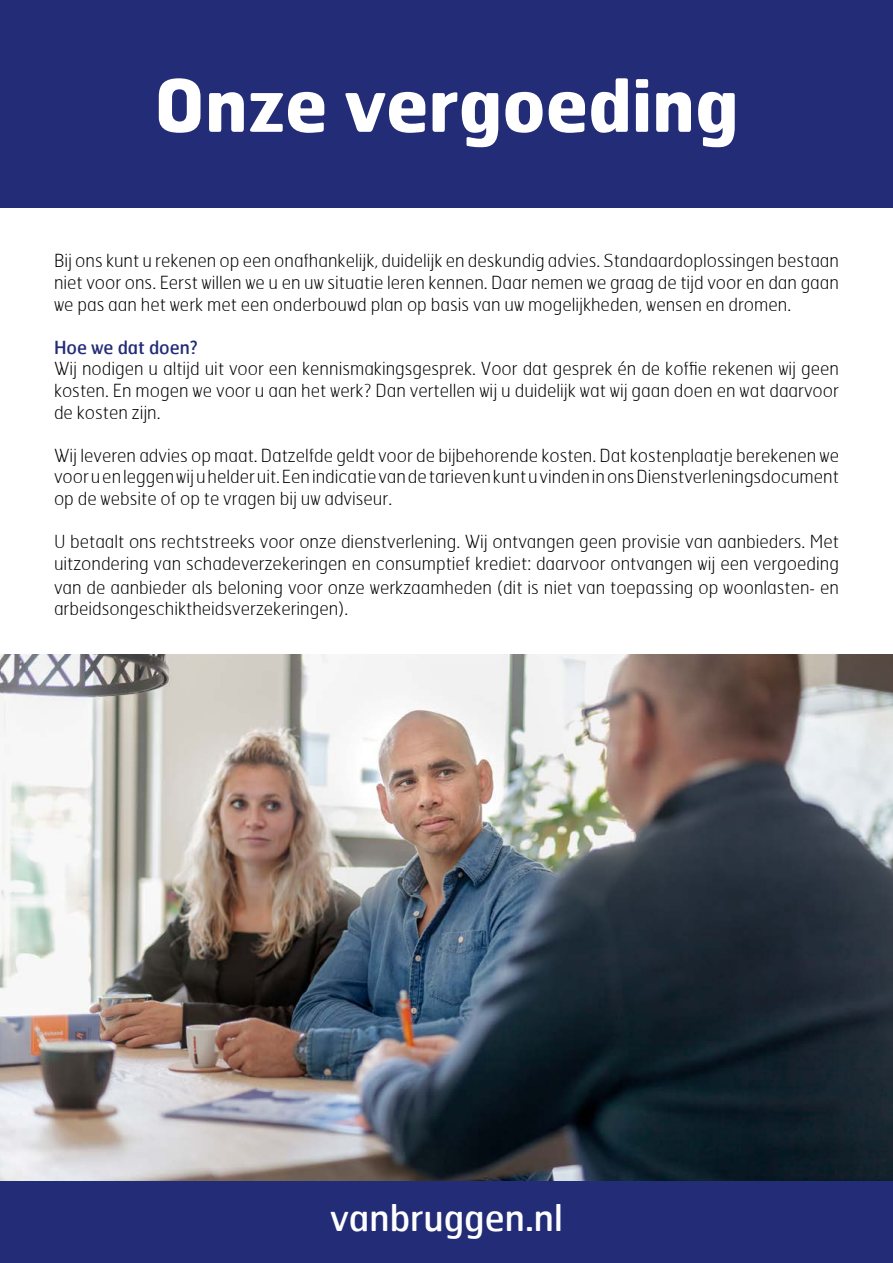
<style>
.page{position:relative;width:893px;height:1263px;background:#fff}
.page>*{position:absolute;margin:0;border:0;box-sizing:border-box;transform-origin:0 0}
.t1{font:700 72px "Hermes";color:#fff}
.t2{font:36px "Hermes";color:#fff}
.t3{font:100 18px/21.6px "Hermes";color:#000;text-align:justify}
.t4{font:18px "Hermes";color:#222c77}
.s1{font-family:"Helvetica Neue";font-weight:300;font-size:15px}
</style>
<div class="page">
<div style="left:0;top:0;width:893px;height:208px;background:#232c77"></div>
<div style="left:0;top:1180px;width:893px;height:83px;background:#232c77"></div>
<img style="left:0;top:655px;width:893px;height:525px">
<h1 class="t1" style="left:154px;top:59px;width:586px">Onze vergoeding</h1>
<p class="t3" style="left:54px;top:250px;width:786px">Bij ons kunt u rekenen op een onafhankelijk, duidelijk en deskundig advies. Standaardoplossingen bestaan niet voor ons. Eerst willen we u en uw situatie leren kennen. Daar nemen we graag de tijd voor en dan gaan we pas aan het werk met een onderbouwd plan op basis van uw mogelijkheden, wensen en dromen.</p>
<p class="t4" style="left:54px;top:336px;width:145px">Hoe we dat doen?</p>
<p class="t3" style="left:54px;top:358px;width:786px">Wij nodigen u altijd uit voor een kennismakingsgesprek. Voor dat gesprek én de koffie rekenen wij geen kosten. En mogen we voor u aan het werk? Dan vertellen wij u duidelijk wat wij gaan doen en wat daarvoor de kosten zijn.</p>
<p class="t3" style="left:54px;top:444px;width:786px">Wij leveren advies op maat. Datzelfde geldt voor de bijbehorende kosten. Dat kostenplaatje berekenen we voor u en leggen wij u helder uit. Een indicatie van de tarieven kunt u vinden in ons Dienstverleningsdocument op de website of op te vragen bij uw adviseur.</p>
<p class="t3" style="left:54px;top:530px;width:786px">U betaalt ons rechtstreeks voor onze dienstverlening. Wij ontvangen geen provisie van aanbieders. Met uitzondering van schadeverzekeringen en consumptief krediet: daarvoor ontvangen wij een vergoeding</p>
<p class="t3" style="left:54px;top:576px;width:786px">van de aanbieder als beloning voor onze werkzaamheden (dit is niet van toepassing op woonlasten<span class="s1">-</span> en arbeidsongeschiktheidsverzekeringen).</p>
<h2 class="t2" style="left:330px;top:1195px;width:234px">vanbruggen.nl</h2>
</div>
